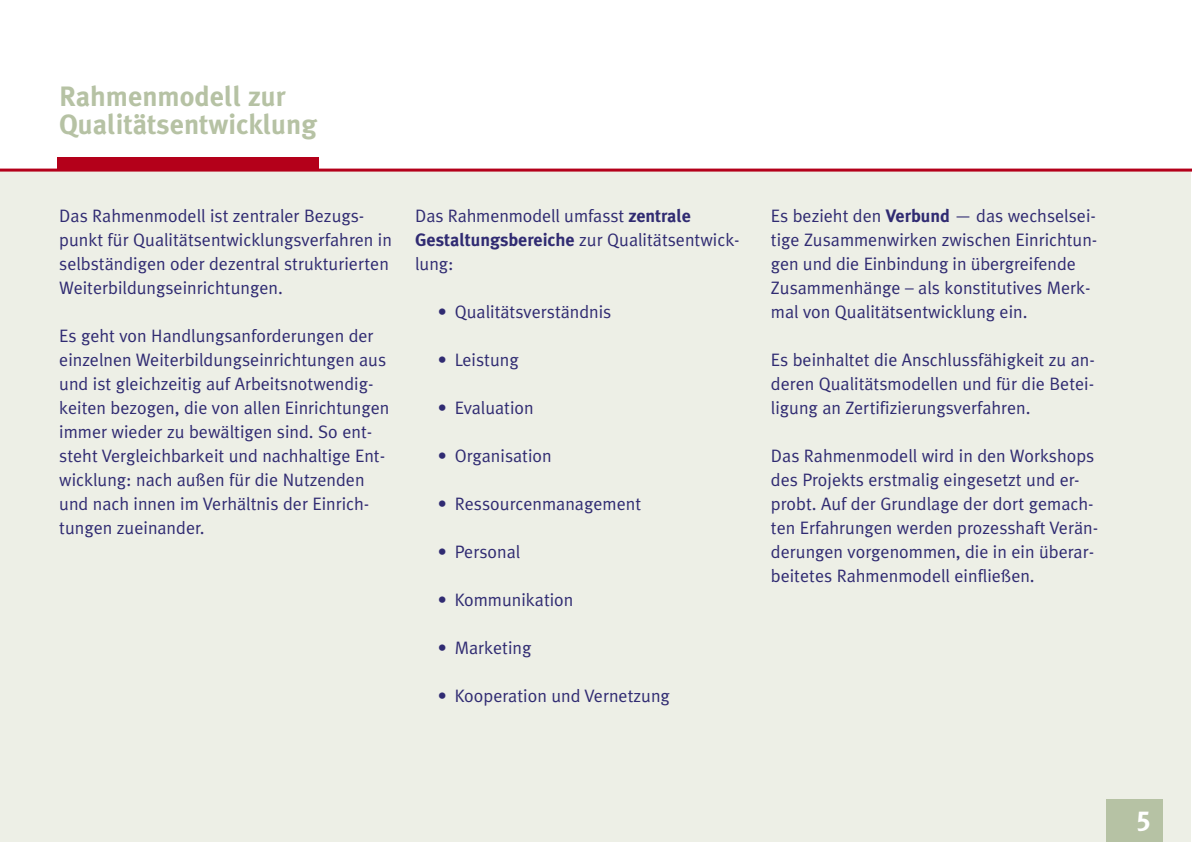
<style>
.page{position:relative;width:1192px;height:842px;background:#fff}
.page>*{position:absolute;margin:0;border:0;box-sizing:border-box;transform-origin:0 0}
.t1{font:700 28px/28px "Meta Plus";color:#b6c2a4}
.t2{font:700 28px "Meta Plus";color:#fff}
.t3{font:18px/24px "Meta Plus Normal";color:#302b72}
.s1{font-family:"Meta Plus";font-weight:700}
</style>
<div class="page">
<div style="left:1px;top:170px;width:1190px;height:672px;background:#edefe6"></div>
<hr style="left:0;top:169px;width:1192px;height:3px;background:#b4001a">
<div style="left:57px;top:158px;width:262px;height:11px;background:#b4001a"></div>
<div style="left:1106px;top:799px;width:57px;height:43px;background:#b6c2a4"></div>
<h1 class="t1" style="left:59px;top:84px;width:259px">Rahmenmodell zur<br>Qualitätsentwicklung</h1>
<p class="t3" style="left:59px;top:206px;width:334px">Das Rahmenmodell ist zentraler Bezugs&shy;punkt für Qualitätsentwicklungsverfahren in selbständigen oder dezentral strukturierten Weiterbildungseinrichtungen.</p>
<p class="t3" style="left:59px;top:326px;width:332px">Es geht von Handlungsanforderungen der einzelnen Weiterbildungseinrichtungen aus und ist gleichzeitig auf Arbeitsnotwendig&shy;keiten bezogen, die von allen Einrichtungen immer wieder zu bewältigen sind. So ent&shy;steht Vergleichbarkeit und nachhaltige Ent&shy;wicklung: nach außen für die Nutzenden und nach innen im Verhältnis der Einrich&shy;tungen zueinander.</p>
<p class="t3" style="left:415px;top:206px;width:326px">Das Rahmenmodell umfasst <span class="s1">zentrale<br>Gestaltungsbereiche</span> zur Qualitätsentwick&shy;lung:</p>
<p class="t3" style="left:438px;top:302px;width:175px">• Qualitätsverständnis</p>
<p class="t3" style="left:438px;top:350px;width:82px">• Leistung</p>
<p class="t3" style="left:438px;top:398px;width:98px">• Evaluation</p>
<p class="t3" style="left:438px;top:446px;width:116px">• Organisation</p>
<p class="t3" style="left:438px;top:494px;width:205px">• Ressourcenmanagement</p>
<p class="t3" style="left:438px;top:542px;width:84px">• Personal</p>
<p class="t3" style="left:438px;top:590px;width:137px">• Kommunikation</p>
<p class="t3" style="left:438px;top:638px;width:95px">• Marketing</p>
<p class="t3" style="left:438px;top:686px;width:234px">• Kooperation und Vernetzung</p>
<p class="t3" style="left:771px;top:206px;width:328px">Es bezieht den <span class="s1">Verbund</span> — das wechselsei&shy;tige Zusammenwirken zwischen Einrichtun&shy;gen und die Einbindung in übergreifende Zusammenhänge – als konstitutives Merk&shy;mal von Qualitätsentwicklung ein.</p>
<p class="t3" style="left:771px;top:350px;width:326px;text-align:justify">Es beinhaltet die Anschlussfähigkeit zu an&shy;deren Qualitätsmodellen und für die Betei&shy;ligung an Zertifizierungsverfahren.</p>
<p class="t3" style="left:771px;top:446px;width:329px">Das Rahmenmodell wird in den Workshops des Projekts erstmalig eingesetzt und er&shy;probt. Auf der Grundlage der dort gemach&shy;ten Erfahrungen werden prozesshaft Verän&shy;derungen vorgenommen, die in ein überar&shy;beitetes Rahmenmodell einfließen.</p>
<h1 class="t2" style="left:1137px;top:805px;width:15px">5</h1>
</div>
